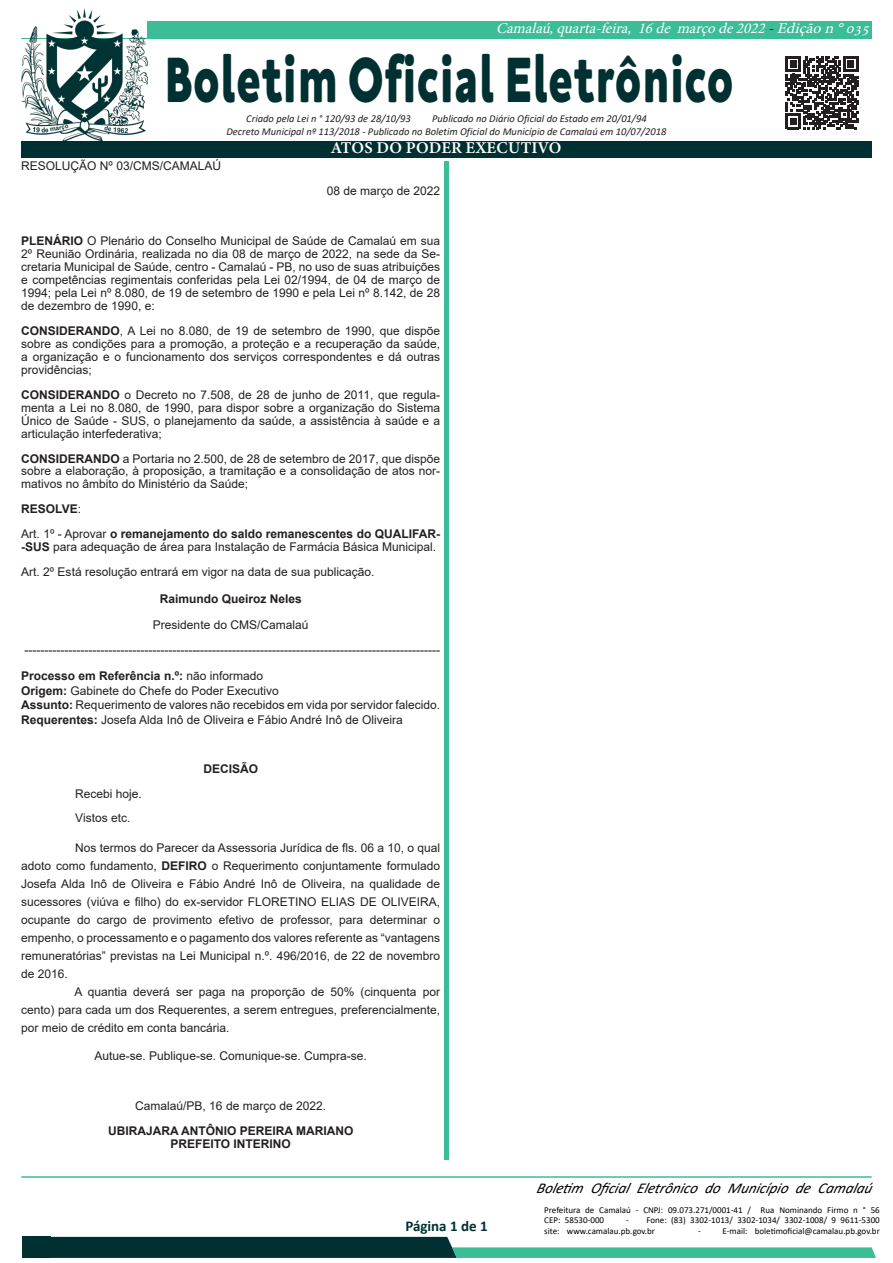
<style>
.page{position:relative;width:893px;height:1263px;background:#fff}
.page>*{position:absolute;margin:0;border:0;box-sizing:border-box;transform-origin:0 0}
.t1{font:800 65.55px "Neufreit";letter-spacing:.02em;color:#003031;scale:.71 1}
.t2{font:16.5px "Minion Variable Concept";letter-spacing:.01em;color:#fff}
.t3{font:italic 15px "Minion Pro";color:#fff}
.t4{font:italic 15px "Calibri";color:#000}
.t5{font:700 15px "Calibri";color:#003031}
.Sem_Espaçamento{font:12px/12.9px "Arial";color:#231f20;text-align:justify}
.Sem_Espaçamento-2{font:700 12px "Arial";color:#231f20}
.Normal__Web{font:12px "Arial";color:#231f20}
.t6{font:italic 10.5px "Calibri";color:#231f20}
.t7{font:9px/10.5px "Calibri";color:#000}
.s1{color:#000}
.s2{font-weight:700}
.s3{font-weight:400}
</style>
<div class="page">
<div style="left:21px;top:21px;width:851px;height:17px;background:#3bbd98"></div>
<hr style="left:21px;top:1176px;width:851px;height:2px;background:#3bbd98">
<div style="left:444px;top:48px;width:5px;height:1112px;background:#3bbd98"></div>
<svg style="left:51px;top:1237px;width:825px;height:21px"></svg>
<div style="left:22px;top:1237px;width:29px;height:21px;background:#003031"></div>
<div style="left:425px;top:40px;width:38px;height:121px;background:#fff"></div>
<div style="left:21px;top:141px;width:851px;height:16px;background:#003031"></div>
<svg style="left:786px;top:56px;width:72px;height:73px"></svg>
<img style="left:21px;top:9px;width:126px;height:132px">
<p class="t3" style="left:496px;top:18px;width:380px">Camalaú,quarta-feira, 16de marçode2022<span class="s1">-</span>Ediçãon°035</p>
<p class="t1" style="left:164px;top:40px;width:803px">Boletim Oficial Eletrônico</p>
<p class="t6" style="left:246px;top:111px;width:166px">Criado pela Lei n ° 120/93 de 28/10/93</p>
<p class="t6" style="left:432px;top:111px;width:216px">Publicado no Diário Oficial do Estado em 20/01/94</p>
<p class="t6" style="left:226px;top:124px;width:442px">Decreto Municipal nº 113/2018 - Publicado no Boletim Oficial do Município de Camalaú em 10/07/2018</p>
<p class="t2" style="left:332px;top:136px;width:231px">ATOS DO PODER EXECUTIVO</p>
<p class="Sem_Espaçamento" style="left:21px;top:160px;width:201px">RESOLUÇÃO Nº 03/CMS/CAMALAÚ</p>
<p class="Sem_Espaçamento" style="left:327px;top:185px;width:115px">08 de março de 2022</p>
<p class="Sem_Espaçamento" style="left:21px;top:234px;width:420px"><span class="s2">PLENÁRIO</span> O Plenário do Conselho Municipal de Saúde de Camalaú em sua 2º Reunião Ordinária, realizada no dia 08 de março de 2022, na sede da Se&shy;cretaria Municipal de Saúde, centro - Camalaú - PB, no uso de suas atribuições e competências regimentais conferidas pela Lei 02/1994, de 04 de março de 1994; pela Lei nº 8.080, de 19 de setembro de 1990 e pela Lei nº 8.142, de 28 de dezembro de 1990, e:</p>
<p class="Sem_Espaçamento" style="left:21px;top:324px;width:420px"><span class="s2">CONSIDERANDO</span>, A Lei no 8.080, de 19 de setembro de 1990, que dispõe sobre as condições para a promoção, a proteção e a recuperação da saúde, a organização e o funcionamento dos serviços correspondentes e dá outras providências;</p>
<p class="Sem_Espaçamento" style="left:21px;top:388px;width:420px"><span class="s2">CONSIDERANDO</span> o Decreto no 7.508, de 28 de junho de 2011, que regula&shy;menta a Lei no 8.080, de 1990, para dispor sobre a organização do Sistema Único de Saúde - SUS, o planejamento da saúde, a assistência à saúde e a articulação interfederativa;</p>
<p class="Sem_Espaçamento" style="left:21px;top:452px;width:420px"><span class="s2">CONSIDERANDO</span> a Portaria no 2.500, de 28 de setembro de 2017, que dispõe sobre a elaboração, à proposição, a tramitação e a consolidação de atos nor&shy;mativos no âmbito do Ministério da Saúde;</p>
<p class="Sem_Espaçamento-2" style="left:21px;top:501px;width:61px">RESOLVE<span class="s3">:</span></p>
<p class="Sem_Espaçamento" style="left:21px;top:528px;width:420px">Art. 1º - Aprovar <span class="s2">o remanejamento do saldo remanescentes do QUALIFAR--SUS</span> para adequação de área para Instalação de Farmácia Básica Municipal.</p>
<p class="Sem_Espaçamento" style="left:21px;top:565px;width:355px">Art. 2º Está resolução entrará em vigor na data de sua publicação.</p>
<p class="Sem_Espaçamento-2" style="left:160px;top:590px;width:144px">Raimundo Queiroz Neles</p>
<p class="Sem_Espaçamento" style="left:153px;top:618px;width:157px">Presidente do CMS/Camalaú</p>
<p class="Normal__Web" style="left:24px;top:641px;width:417px">--------------------------------------------------------------------------------------------------------</p>
<p class="Sem_Espaçamento-2" style="left:21px;top:668px;width:243px">Processo em Referência n.º: <span class="s3">não informado</span></p>
<p class="Sem_Espaçamento" style="left:21px;top:684px;width:259px"><span class="s2">Origem:</span> Gabinete do Chefe do Poder Executivo</p>
<p class="Sem_Espaçamento" style="left:21px;top:698px;width:420px"><span class="s2">Assunto:</span> Requerimento de valores não recebidos em vida por servidor falecido.</p>
<p class="Sem_Espaçamento" style="left:21px;top:713px;width:383px"><span class="s2">Requerentes:</span> Josefa Alda Inô de Oliveira e Fábio André Inô de Oliveira</p>
<p class="Sem_Espaçamento-2" style="left:203px;top:760px;width:56px">DECISÃO</p>
<p class="Sem_Espaçamento" style="left:75px;top:787px;width:68px">Recebi hoje.</p>
<p class="Sem_Espaçamento" style="left:75px;top:812px;width:57px">Vistos etc.</p>
<p class="Sem_Espaçamento" style="left:21px;top:839px;width:420px;line-height:18px;text-indent:54px">Nos termos do Parecer da Assessoria Jurídica de fls. 06 a 10, o qual adoto como fundamento, <span class="s2">DEFIRO</span> o Requerimento conjuntamente formulado Josefa Alda Inô de Oliveira e Fábio André Inô de Oliveira, na qualidade de sucessores (viúva e filho) do ex-servidor FLORETINO ELIAS DE OLIVEIRA, ocupante do cargo de provimento efetivo de professor, para determinar o empenho, o processamento e o pagamento dos valores referente as “vantagens remuneratórias” previstas na Lei Municipal n.º. 496/2016, de 22 de novembro de 2016.</p>
<p class="Sem_Espaçamento" style="left:21px;top:983px;width:420px;line-height:18px;text-indent:53px">A quantia deverá ser paga na proporção de 50% (cinquenta por cento) para cada um dos Requerentes, a serem entregues, preferencialmente, por meio de crédito em conta bancária.</p>
<p class="Sem_Espaçamento" style="left:95px;top:1049px;width:274px">Autue-se. Publique-se. Comunique-se. Cumpra-se.</p>
<p class="Sem_Espaçamento" style="left:135px;top:1099px;width:192px">Camalaú/PB, 16 de março de 2022.</p>
<p class="Sem_Espaçamento-2" style="left:108px;top:1122px;width:247px">UBIRAJARA ANTÔNIO PEREIRA MARIANO</p>
<p class="Sem_Espaçamento-2" style="left:170px;top:1135px;width:122px">PREFEITO INTERINO</p>
<p class="t5" style="left:405px;top:1215px;width:84px">Página 1 de 1</p>
<p class="t4" style="left:536px;top:1178px;width:342px">Boletim Oficial Eletrônico do Município de Camalaú</p>
<p class="t7" style="left:544px;top:1204px;width:337px">Prefeitura de Camalaú - CNPJ: 09.073.271/0001-41 / Rua Nominando Firmo n ° 56<br>CEP: 58530-000</p>
<p class="t7" style="left:544px;top:1214px;width:337px;text-indent:82px">- Fone: (83) 3302-1013/ 3302-1034/ 3302-1008/ 9 9611-5300 site: www.camalau.pb.gov.br</p>
<p class="t7" style="left:698px;top:1225px;width:183px">- E-mail: boletimoficial@camalau.pb.gov.br</p>
</div>
